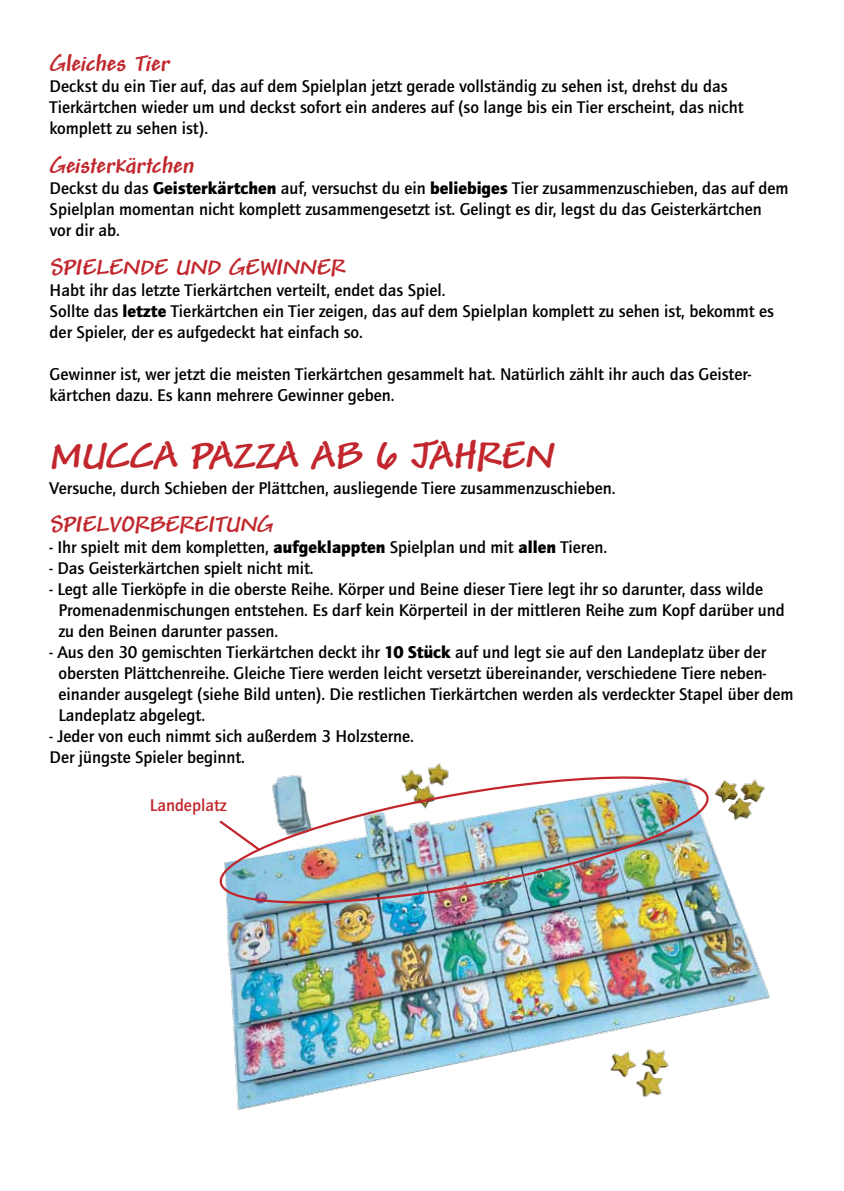
<style>
.page{position:relative;width:844px;height:1191px;background:#fff}
.page>*{position:absolute;margin:0;border:0;box-sizing:border-box;transform-origin:0 0}
.t1{font:italic 700 42px "Andy";letter-spacing:.11em;color:#c1272d}
.t2{font:italic 700 24.5px "Andy";color:#c1272d}
.t3{font:italic 700 24.5px "Andy";letter-spacing:.09em;color:#c1272d}
.t4{font:700 17.5px/21px "Quay Itc T";color:#000}
.t5{font:700 17.5px "Quay Itc T";color:#c1272d}
.s1{font-weight:900}
</style>
<div class="page">
<img style="left:226px;top:763px;width:544px;height:347px">
<img style="left:219px;top:769px;width:492px;height:141px">
<svg style="left:219px;top:818px;width:44px;height:35px"></svg>
<h2 class="t2" style="left:50px;top:49px;width:122px">Gleiches Tier</h2>
<p class="t4" style="left:50px;top:76px;width:695px">Deckst du ein Tier auf, das auf dem Spielplan jetzt gerade vollständig zu sehen ist, drehst du das<br>Tierkärtchen wieder um und deckst sofort ein anderes auf (so lange bis ein Tier erscheint, das nicht komplett zu sehen ist).</p>
<h2 class="t2" style="left:50px;top:151px;width:146px">Geisterkärtchen</h2>
<p class="t4" style="left:50px;top:177px;width:740px">Deckst du das <span class="s1">Geisterkärtchen</span> auf, versuchst du ein <span class="s1">beliebiges</span> Tier zusammenzuschieben, das auf dem<br>Spielplan momentan nicht komplett zusammengesetzt ist. Gelingt es dir, legst du das Geisterkärtchen<br>vor dir ab.</p>
<h2 class="t3" style="left:50px;top:253px;width:291px">Spielende und Gewinner</h2>
<p class="t4" style="left:50px;top:279px;width:725px">Habt ihr das letzte Tierkärtchen verteilt, endet das Spiel.<br>Sollte das <span class="s1">letzte</span> Tierkärtchen ein Tier zeigen, das auf dem Spielplan komplett zu sehen ist, bekommt es der Spieler, der es aufgedeckt hat einfach so.</p>
<p class="t4" style="left:50px;top:363px;width:702px">Gewinner ist, wer jetzt die meisten Tierkärtchen gesammelt hat. Natürlich zählt ihr auch das Geister&shy;kärtchen dazu. Es kann mehrere Gewinner geben.</p>
<h1 class="t1" style="left:50px;top:432px;width:496px">Mucca Pazza ab 6 Jahren</h1>
<p class="t4" style="left:50px;top:477px;width:567px">Versuche, durch Schieben der Plättchen, ausliegende Tiere zusammenzuschieben.</p>
<h2 class="t2" style="left:50px;top:510px;width:26px">SPIEL</h2>
<h2 class="t2" style="left:108px;top:510px;width:41px">VORBEREITUN</h2>
<h2 class="t2" style="left:257px;top:510px;width:18px">G</h2>
<p class="t4" style="left:50px;top:537px;width:559px">- Ihr spielt mit dem kompletten, <span class="s1">aufgeklappten</span> Spielplan und mit <span class="s1">allen</span> Tieren.</p>
<p class="t4" style="left:50px;top:558px;width:265px">- Das Geisterkärtchen spielt nicht mit.</p>
<p class="t4" style="left:58px;top:579px;width:727px;text-indent:-9px">- Legt alle Tierköpfe in die oberste Reihe. Körper und Beine dieser Tiere legt ihr so darunter, dass wilde<br>Promenadenmischungen entstehen. Es darf kein Körperteil in der mittleren Reihe zum Kopf darüber und zu den Beinen darunter passen.</p>
<p class="t4" style="left:58px;top:642px;width:736px;text-indent:-9px">- Aus den 30 gemischten Tierkärtchen deckt ihr <span class="s1">10 Stück</span> auf und legt sie auf den Landeplatz über der obersten Plättchenreihe. Gleiche Tiere werden leicht versetzt übereinander, verschiedene Tiere neben&shy;einander ausgelegt (siehe Bild unten). Die restlichen Tierkärtchen werden als verdeckter Stapel über dem Landeplatz abgelegt.</p>
<p class="t4" style="left:50px;top:726px;width:366px">- Jeder von euch nimmt sich außerdem 3 Holzsterne.<br>Der jüngste Spieler beginnt.</p>
<p class="t5" style="left:150px;top:795px;width:78px">Landeplatz</p>
</div>
